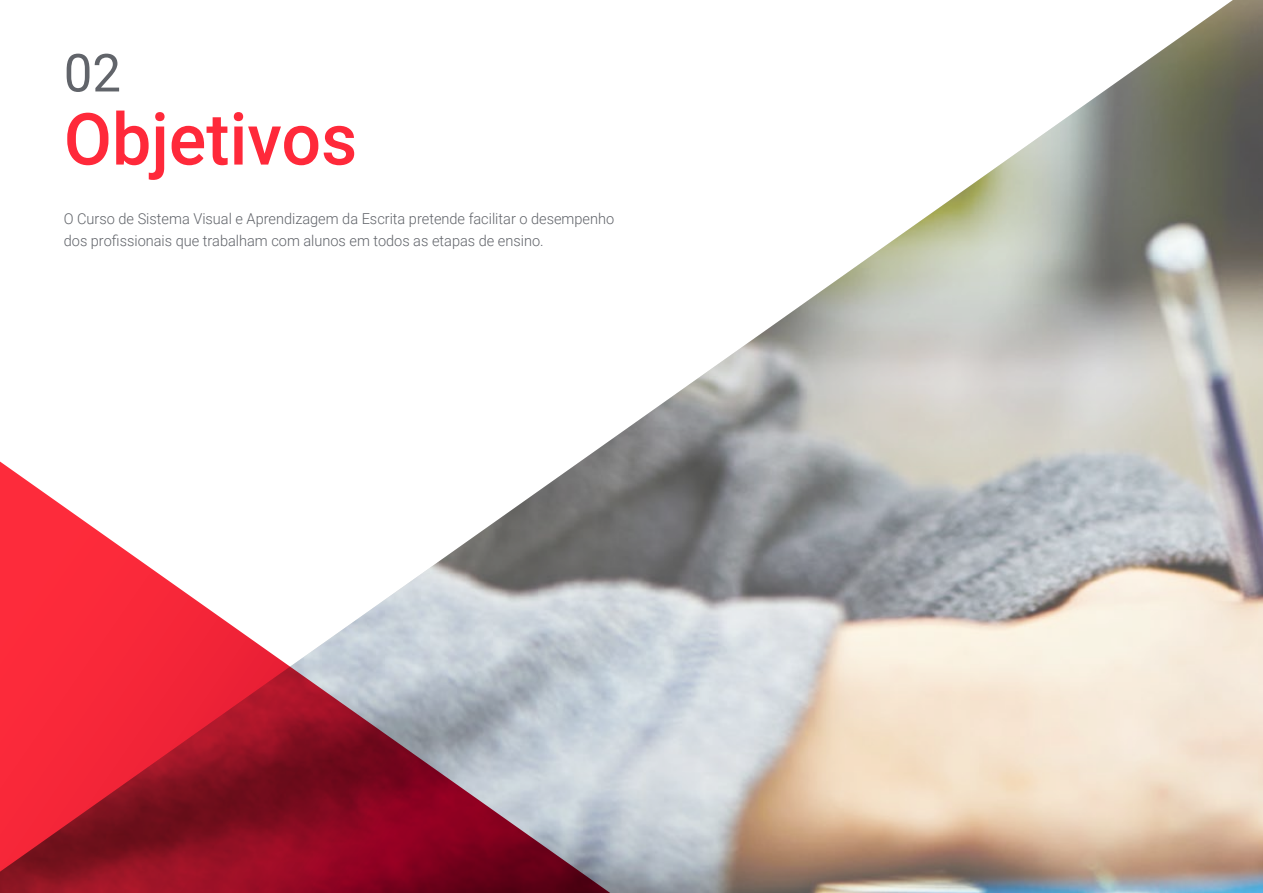
<style>
.page{position:relative;width:1263px;height:893px;background:#fff}
.page>*{position:absolute;margin:0;border:0;box-sizing:border-box;transform-origin:0 0}
.t1{font:500 72px "Roboto";color:#ff293a}
.t2{font:52.5px "Roboto";color:#61646a}
.t3{font:300 15px/22.5px "Roboto";color:#61646a}
</style>
<div class="page">
<img style="left:602px;top:0;width:661px;height:893px">
<svg style="left:0;top:446px;width:640px;height:447px"></svg>
<h2 class="t2" style="left:64px;top:36px;width:59px">02</h2>
<h1 class="t1" style="left:64px;top:89px;width:295px">Objetivos</h1>
<p class="t3" style="left:64px;top:207px;width:552px">O Curso de Sistema Visual e Aprendizagem da Escrita pretende facilitar o desempenho dos profissionais que trabalham com alunos em todos as etapas de ensino.</p>
</div>
